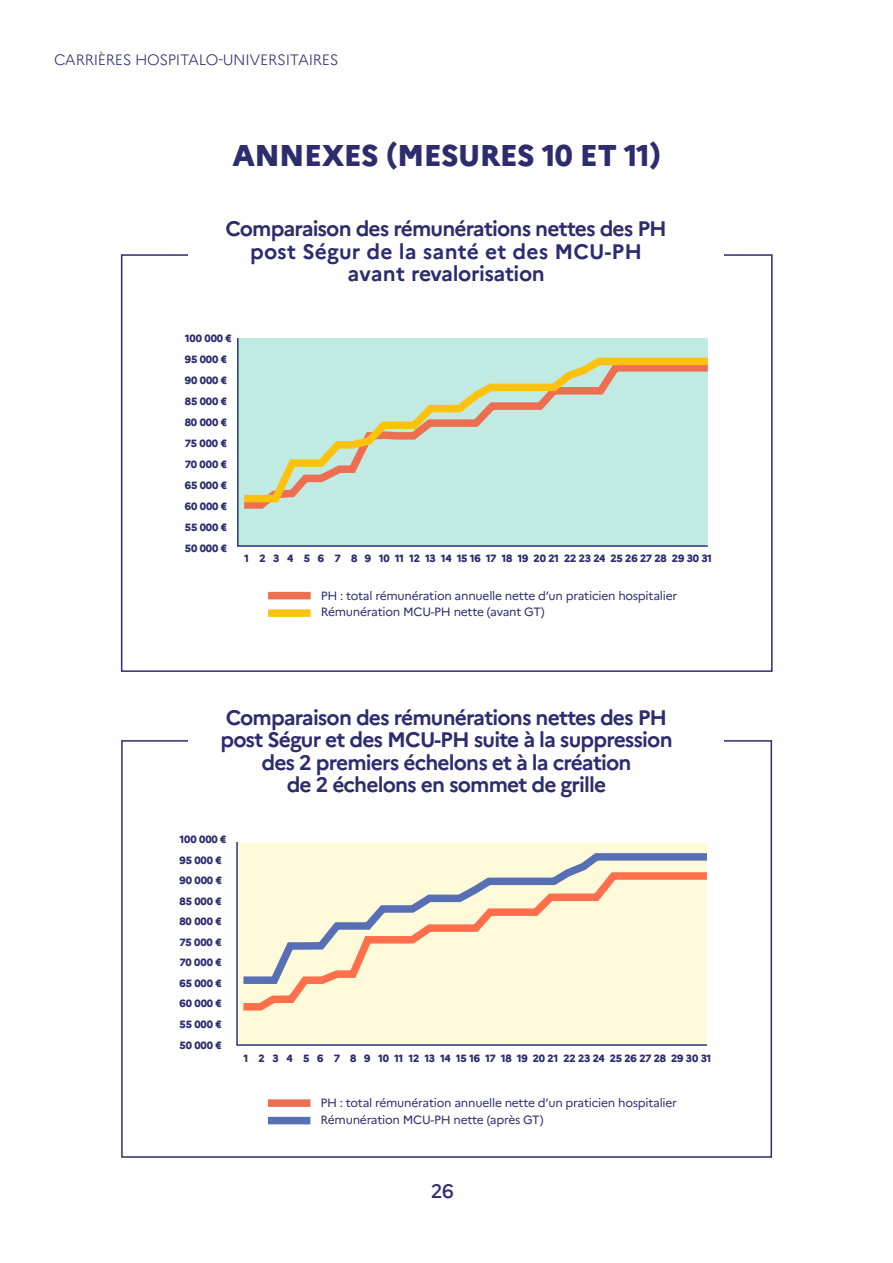
<style>
.page{position:relative;width:893px;height:1263px;background:#fff}
.page>*{position:absolute;margin:0;border:0;box-sizing:border-box;transform-origin:0 0}
.t1{font:800 30px "Marianne";letter-spacing:-.02em;color:#2d2c6f}
.t2{font:700 21px/22.5px "Marianne";letter-spacing:-.04em;color:#2d2c6f;text-align:center}
.t3{font:500 19.5px "Marianne";color:#2d2c6f}
.t4{font:300 15px "Marianne";letter-spacing:-.02em;color:#2d2c6f}
.t5{font:12px/16.5px "Marianne";letter-spacing:-.02em;color:#2d2c6f}
.t6{font:800 10.5px/20.5px "Marianne";letter-spacing:-.02em;color:#2d2c6f}
</style>
<div class="page">
<div style="left:236px;top:842px;width:471px;height:204px;background:#fffad9"></div>
<div style="left:236px;top:988px;width:471px;height:26px;background:#fffad9"></div>
<svg style="left:236px;top:849px;width:471px;height:139px;background:#f4e9cf"></svg>
<div style="left:268px;top:1117px;width:42px;height:7px;background:#5770b5"></div>
<div style="left:268px;top:1099px;width:42px;height:8px;background:#ed6e51"></div>
<div style="left:237px;top:338px;width:471px;height:209px;background:#c0eae2"></div>
<div style="left:268px;top:609px;width:43px;height:8px;background:#fdc20e"></div>
<div style="left:268px;top:592px;width:43px;height:7px;background:#ed6e51"></div>
<div style="left:237px;top:506px;width:471px;height:6px;background:#c0eae2"></div>
<svg style="left:237px;top:354px;width:471px;height:152px;background:#c5e1ce"></svg>
<h3 class="t4" style="left:54px;top:51px;width:286px">CARRIÈRES HOSPITALO-UNIVERSITAIRES</h3>
<h1 class="t1" style="left:232px;top:137px;width:430px">ANNEXES (MESURES 10 ET 11)</h1>
<h2 class="t2" style="left:225px;top:217px;width:443px">Comparaison des rémunérations nettes des PH post Ségur de la santé et des MCU-PH avant revalorisation</h2>
<p class="t6" style="left:185px;top:327px;width:48px;line-height:21px">100 000 €<br>95 000 €<br>90 000 €<br>85 000 €<br>80 000 €<br>75 000 €<br>70 000 €<br>65 000 €<br>60 000 €<br>55 000 €<br>50 000 €</p>
<p class="t6" style="left:244px;top:548px;width:469px">1 2 3 4 5 6 7 8 9 10 11 12 13 14 15 16 17 18 19 20 21 22 23 24 25 26 27 28 29 30 31</p>
<p class="t5" style="left:321px;top:587px;width:358px">PH : total rémunération annuelle nette d’un praticien hospitalier<br>Rémunération MCU-PH nette (avant GT)</p>
<h2 class="t2" style="left:220px;top:706px;width:454px">Comparaison des rémunérations nettes des PH post Ségur et des MCU-PH suite à la suppression des 2 premiers échelons et à la création<br>de 2 échelons en sommet de grille</h2>
<p class="t6" style="left:180px;top:829px;width:48px">100 000 €<br>95 000 €<br>90 000 €<br>85 000 €<br>80 000 €<br>75 000 €<br>70 000 €<br>65 000 €<br>60 000 €<br>55 000 €<br>50 000 €</p>
<p class="t6" style="left:243px;top:1048px;width:469px">1 2 3 4 5 6 7 8 9 10 11 12 13 14 15 16 17 18 19 20 21 22 23 24 25 26 27 28 29 30 31</p>
<p class="t5" style="left:320px;top:1094px;width:358px">PH : total rémunération annuelle nette d’un praticien hospitalier<br>Rémunération MCU-PH nette (après GT)</p>
<h3 class="t3" style="left:431px;top:1179px;width:25px">26</h3>
</div>
